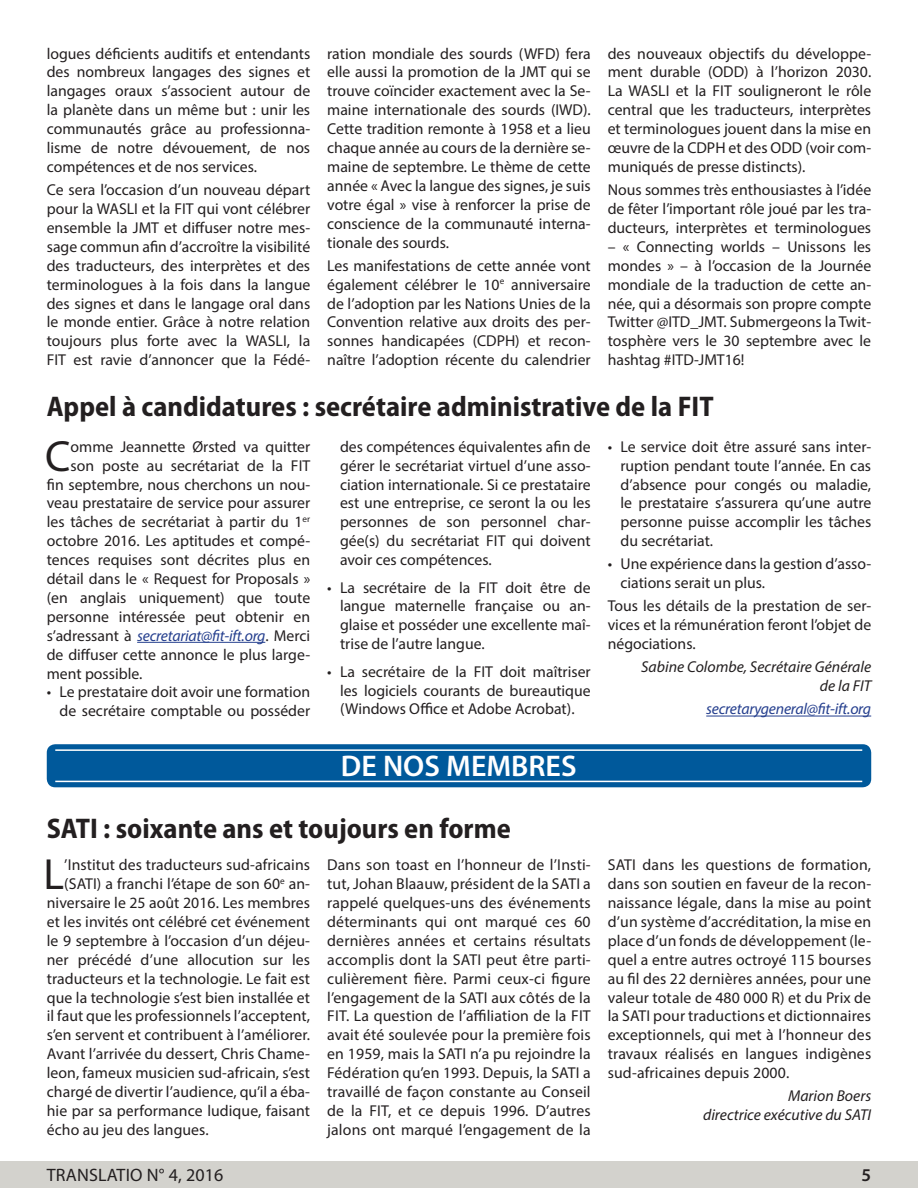
<style>
.page{position:relative;width:918px;height:1188px;background:#fff}
.page>*{position:absolute;margin:0;border:0;box-sizing:border-box;transform-origin:0 0}
.t1{font:43.8px "Myriad Pro";color:#231f20}
.Titel_2{font:600 30px "Myriad Pro";color:#fff}
.Titel_2-2{font:700 semi-condensed 28.5px "Myriad Pro";color:#231f20}
.t2{font:18px "Myriad Pro";letter-spacing:.01em;color:#231f20}
.t3{font:600 18px "Myriad Pro";color:#231f20}
.t4{font:15.75px/18.9px "Myriad Pro";color:#231f20;text-align:justify}
.t5{font:italic 15.75px "Myriad Pro";color:#231f20}
.t6{font:italic 15.75px "Myriad Pro";letter-spacing:-.015em;color:#253f8e}
.s1{font-style:normal;color:#231f20}
</style>
<div class="page">
<div style="left:0;top:1161px;width:918px;height:27px;background:#d3d2cd"></div>
<div style="left:47px;top:744px;width:824px;height:43px;background:#00599b;border-radius:9px"></div>
<hr style="left:55px;top:749px;width:807px;height:2px;background:#fff">
<hr style="left:55px;top:781px;width:807px;height:1px;background:#fff">
<hr style="left:137px;top:642px;width:128px;height:1px;background:#253f8e">
<hr style="left:706px;top:716px;width:165px;height:1px;background:#253f8e">
<p class="t4" style="left:47px;top:44px;width:265px">logues déficients auditifs et entendants des nombreux langages des signes et langages oraux s’associent autour de la planète dans un même but : unir les communautés grâce au professionna&shy;lisme de notre dévouement, de nos compétences et de nos services.</p>
<p class="t4" style="left:47px;top:180px;width:265px">Ce sera l’occasion d’un nouveau départ pour la WASLI et la FIT qui vont célébrer ensemble la JMT et diffuser notre mes&shy;sage commun afin d’accroître la visibilité des traducteurs, des interprètes et des terminologues à la fois dans la langue des signes et dans le langage oral dans le monde entier. Grâce à notre relation toujours plus forte avec la WASLI, la FIT est ravie d’annoncer que la Fédé-</p>
<p class="t4" style="left:327px;top:44px;width:265px">ration mondiale des sourds (WFD) fera elle aussi la promotion de la JMT qui se trouve coïncider exactement avec la Se&shy;maine internationale des sourds (IWD).<br>Cette tradition remonte à 1958 et a lieu chaque année au cours de la dernière se&shy;maine de septembre. Le thème de cette année « Avec la langue des signes, je suis votre égal » vise à renforcer la prise de conscience de la communauté interna&shy;tionale des sourds.</p>
<p class="t4" style="left:327px;top:256px;width:265px">Les manifestations de cette année vont également célébrer le 10<sup>e</sup> anniversaire de l’adoption par les Nations Unies de la Convention relative aux droits des per&shy;sonnes handicapées (CDPH) et recon&shy;naître l’adoption récente du calendrier</p>
<p class="t4" style="left:608px;top:44px;width:265px">des nouveaux objectifs du développe&shy;ment durable (ODD) à l’horizon 2030.<br>La WASLI et la FIT souligneront le rôle central que les traducteurs, interprètes et terminologues jouent dans la mise en œuvre de la CDPH et des ODD (voir com&shy;muniqués de presse distincts).</p>
<p class="t4" style="left:608px;top:180px;width:265px">Nous sommes très enthousiastes à l’idée de fêter l’important rôle joué par les tra&shy;ducteurs, interprètes et terminologues</p>
<p class="t4" style="left:608px;top:237px;width:265px">– « Connecting worlds – Unissons les mondes » – à l’occasion de la Journée mondiale de la traduction de cette an&shy;née, qui a désormais son propre compte Twitter @ITD_JMT. Submergeons la Twit&shy;tosphère vers le 30 septembre avec le hashtag #ITD-JMT16!</p>
<p class="Titel_2-2" style="left:47px;top:388px;width:668px">Appel à candidatures : secrétaire administrative de la FIT</p>
<p class="t1" style="left:45px;top:429px;width:27px">C</p>
<p class="t4" style="left:71px;top:437px;width:241px">omme Jeannette Ørsted va quitter</p>
<p class="t4" style="left:340px;top:437px;width:252px">des compétences équivalentes afin de gérer le secrétariat virtuel d’une asso&shy;ciation internationale. Si ce prestataire est une entreprise, ce seront la ou les personnes de son personnel char&shy;gée(s) du secrétariat FIT qui doivent avoir ces compétences.</p>
<p class="t4" style="left:340px;top:578px;width:252px;text-indent:-13px">• La secrétaire de la FIT doit être de langue maternelle française ou an&shy;glaise et posséder une excellente maî&shy;trise de l’autre langue.</p>
<p class="t4" style="left:340px;top:662px;width:252px;text-indent:-13px">• La secrétaire de la FIT doit maîtriser les logiciels courants de bureautique (Windows Office et Adobe Acrobat).</p>
<p class="t4" style="left:621px;top:437px;width:252px;text-indent:-13px">• Le service doit être assuré sans inter&shy;ruption pendant toute l’année. En cas d’absence pour congés ou maladie, le prestataire s’assurera qu’une autre personne puisse accomplir les tâches du secrétariat.</p>
<p class="t4" style="left:621px;top:554px;width:252px;text-indent:-13px">• Une expérience dans la gestion d’asso&shy;ciations serait un plus.</p>
<p class="t4" style="left:608px;top:596px;width:265px">Tous les détails de la prestation de ser&shy;vices et la rémunération feront l’objet de négociations.</p>
<p class="t5" style="left:641px;top:657px;width:232px">Sabine Colombe, Secrétaire Générale</p>
<p class="t5" style="left:820px;top:676px;width:53px">de la FIT</p>
<p class="t6" style="left:706px;top:699px;width:166px">secretarygeneral@fit-ift.org</p>
<p class="t4" style="left:71px;top:456px;width:241px">son poste au secrétariat de la FIT</p>
<p class="t4" style="left:47px;top:475px;width:265px">fin septembre, nous cherchons un nou-</p>
<p class="t4" style="left:47px;top:493px;width:265px">veau prestataire de service pour assurer</p>
<p class="t4" style="left:47px;top:512px;width:265px">les tâches de secrétariat à partir du 1<sup>er</sup></p>
<p class="t4" style="left:47px;top:531px;width:265px">octobre 2016. Les aptitudes et compé-</p>
<p class="t4" style="left:47px;top:550px;width:265px">tences requises sont décrites plus en</p>
<p class="t4" style="left:47px;top:569px;width:265px">détail dans le « Request for Proposals »</p>
<p class="t4" style="left:47px;top:588px;width:265px">(en anglais uniquement) que toute</p>
<p class="t4" style="left:47px;top:607px;width:265px">personne intéressée peut obtenir en</p>
<p class="t6" style="left:47px;top:626px;width:265px"><span class="s1">s’adressant à</span> secretariat@fit-ift.org<span class="s1">. Merci</span></p>
<p class="t4" style="left:47px;top:645px;width:265px">de diffuser cette annonce le plus large-</p>
<p class="t4" style="left:47px;top:664px;width:97px">ment possible.</p>
<p class="t4" style="left:47px;top:682px;width:265px;text-align:right">• Le prestataire doit avoir une formation de secrétaire comptable ou posséder</p>
<p class="Titel_2" style="left:341px;top:747px;width:237px">DE NOS MEMBRES</p>
<p class="Titel_2-2" style="left:47px;top:810px;width:466px">SATI : soixante ans et toujours en forme</p>
<p class="t1" style="left:43px;top:847px;width:22px">L</p>
<p class="t4" style="left:64px;top:855px;width:247px">’Institut des traducteurs sud-africains</p>
<p class="t4" style="left:327px;top:855px;width:265px">Dans son toast en l’honneur de l’Insti&shy;tut, Johan Blaauw, président de la SATI a rappelé quelques-uns des événements déterminants qui ont marqué ces 60 dernières années et certains résultats accomplis dont la SATI peut être parti&shy;culièrement fière. Parmi ceux-ci figure l’engagement de la SATI aux côtés de la FIT. La question de l’affiliation de la FIT avait été soulevée pour la première fois en 1959, mais la SATI n’a pu rejoindre la Fédération qu’en 1993. Depuis, la SATI a travaillé de façon constante au Conseil de la FIT, et ce depuis 1996. D’autres jalons ont marqué l’engagement de la</p>
<p class="t4" style="left:608px;top:855px;width:265px">SATI dans les questions de formation, dans son soutien en faveur de la recon&shy;naissance légale, dans la mise au point d’un système d’accréditation, la mise en place d’un fonds de développement (le&shy;quel a entre autres octroyé 115 bourses au fil des 22 dernières années, pour une valeur totale de 480 000 R) et du Prix de la SATI pour traductions et dictionnaires exceptionnels, qui met à l’honneur des travaux réalisés en langues indigènes sud-africaines depuis 2000.</p>
<p class="t4" style="left:64px;top:874px;width:247px">(SATI) a franchi l’étape de son 60<sup>e</sup> an-</p>
<p class="t4" style="left:47px;top:893px;width:265px">niversaire le 25 août 2016. Les membres</p>
<p class="t4" style="left:47px;top:912px;width:265px">et les invités ont célébré cet événement</p>
<p class="t4" style="left:47px;top:931px;width:265px">le 9 septembre à l’occasion d’un déjeu-</p>
<p class="t4" style="left:47px;top:950px;width:265px">ner précédé d’une allocution sur les</p>
<p class="t4" style="left:47px;top:969px;width:265px">traducteurs et la technologie. Le fait est</p>
<p class="t4" style="left:47px;top:988px;width:265px">que la technologie s’est bien installée et</p>
<p class="t4" style="left:47px;top:1006px;width:265px">il faut que les professionnels l’acceptent,</p>
<p class="t4" style="left:47px;top:1025px;width:265px">s’en servent et contribuent à l’améliorer.</p>
<p class="t4" style="left:47px;top:1044px;width:265px">Avant l’arrivée du dessert, Chris Chame-</p>
<p class="t4" style="left:47px;top:1063px;width:265px">leon, fameux musicien sud-africain, s’est</p>
<p class="t4" style="left:47px;top:1082px;width:265px">chargé de divertir l’audience, qu’il a éba-</p>
<p class="t4" style="left:47px;top:1101px;width:265px">hie par sa performance ludique, faisant</p>
<p class="t4" style="left:47px;top:1120px;width:163px">écho au jeu des langues.</p>
<p class="t5" style="left:788px;top:1086px;width:85px">Marion Boers</p>
<p class="t5" style="left:703px;top:1105px;width:170px">directrice exécutive du SATI</p>
<p class="t2" style="left:47px;top:1164px;width:178px">TRANSLATIO N° 4, 2016</p>
<p class="t3" style="left:862px;top:1164px;width:11px">5</p>
</div>
